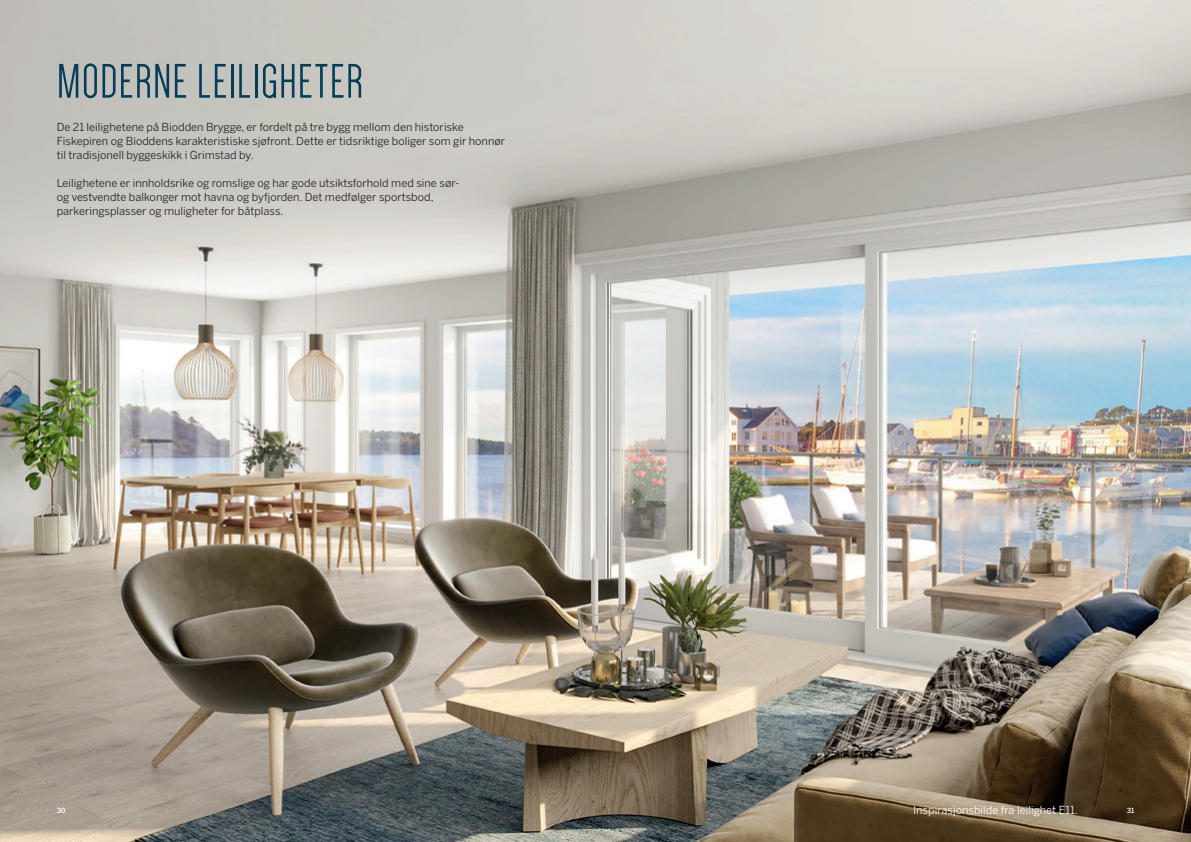
<style>
.page{position:relative;width:1191px;height:842px;background:#fff}
.page>*{position:absolute;margin:0;border:0;box-sizing:border-box;transform-origin:0 0}
.t1{font:50px "Dense";letter-spacing:.02em;color:#033c57}
.t2{font:11px/14px "Benton Sans";color:#231f20}
.t3{font:11px "Benton Sans";color:#fff}
.t4{font:500 7px "Benton Sans";color:#fff}
</style>
<div class="page">
<img style="left:0;top:0;width:1191px;height:842px">
<h1 class="t1" style="left:57px;top:57px;width:308px">MODERNE LEILIGHETER</h1>
<p class="t2" style="left:57px;top:120px;width:450px">De 21 leilighetene på Biodden Brygge, er fordelt på tre bygg mellom den historiske<br>Fiskepiren og Bioddens karakteristiske sjøfront. Dette er tidsriktige boliger som gir honnør til tradisjonell byggeskikk i Grimstad by.</p>
<p class="t2" style="left:57px;top:176px;width:404px">Leilighetene er innholdsrike og romslige og har gode utsiktsforhold med sine sør&shy;og vestvendte balkonger mot havna og byfjorden. Det medfølger sportsbod, parkeringsplasser og muligheter for båtplass.</p>
<p class="t4" style="left:57px;top:807px;width:11px">30</p>
<p class="t3" style="left:913px;top:803px;width:166px">Inspirasjonsbilde fra leilighet E11.</p>
<p class="t4" style="left:1126px;top:807px;width:9px">31</p>
</div>
